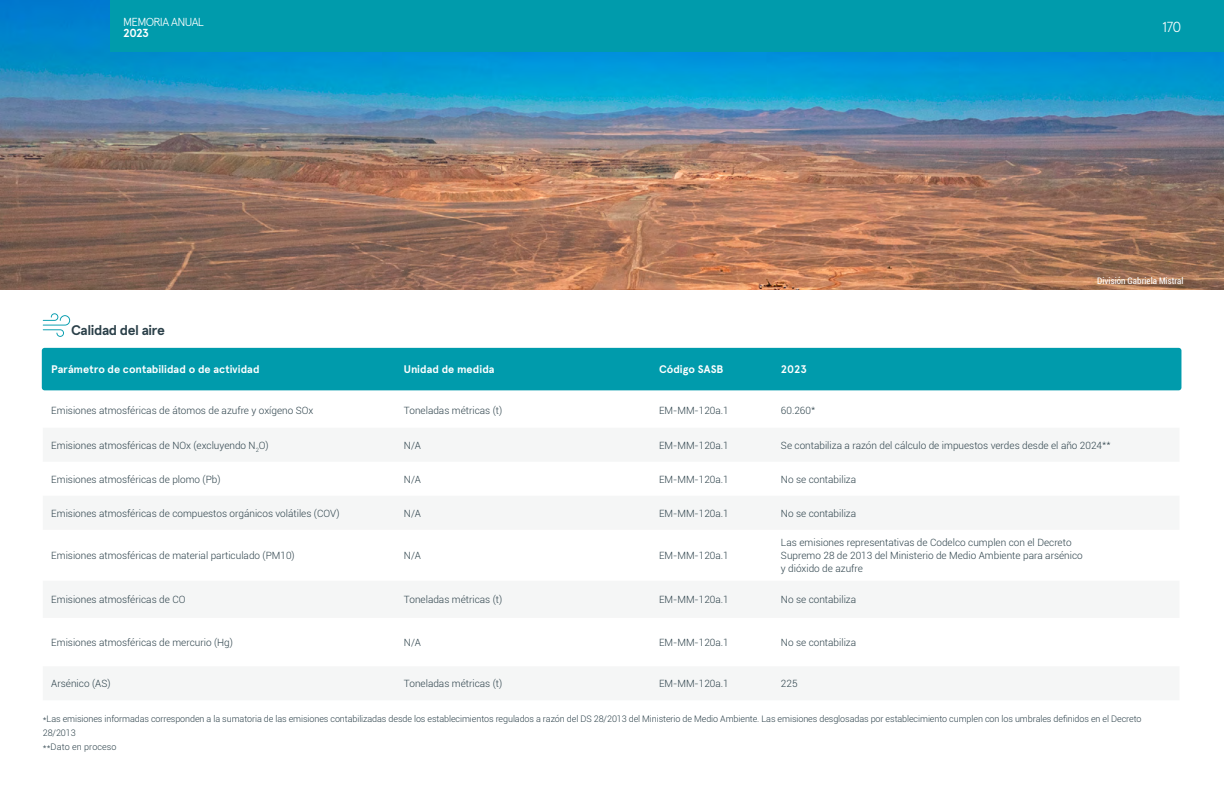
<style>
.page{position:relative;width:1224px;height:792px;background:#fff}
.page>*{position:absolute;margin:0;border:0;box-sizing:border-box;transform-origin:0 0}
.t1{font:300 14.5px "Apercu";color:#fff}
.SUBTÍTULOS{font:700 14px "Apercu";letter-spacing:-.03em;color:#2b4049}
.t2{font:300 11.6px "Apercu Pro";letter-spacing:-.055em;color:#fff}
.t3{font:700 11.6px "Apercu Pro";color:#fff}
.t4{font:700 11px "Apercu";color:#fff}
.t5{font:300 10px/13px "Roboto";color:#2b4049}
.PÁRRAFO_NORMAL{font:300 9px/14px "Roboto";letter-spacing:-.01em;color:#2b4049}
.PIE_DE_FOTO{font:condensed 9px "Roboto";letter-spacing:.005em;color:#fff}
.PÁRRAFO_NORMAL-2{font:300 9px "Roboto";letter-spacing:.01em;color:#2b4049}
</style>
<div class="page">
<div style="left:42px;top:348px;width:1139px;height:42px;background:#009bac;border-radius:3px"></div>
<img style="left:0;top:0;width:1224px;height:290px">
<svg style="left:43px;top:313px;width:27px;height:24px"></svg>
<div style="left:111px;top:0;width:1113px;height:51px;background:#009bac"></div>
<p class="t2" style="left:123px;top:13px;width:82px">MEMORIA ANUAL</p>
<p class="t3" style="left:123px;top:24px;width:27px">2023</p>
<h1 class="t1" style="left:1162px;top:19px;width:21px">170</h1>
<p class="PIE_DE_FOTO" style="left:1097px;top:274px;width:88px">División Gabriela Mistral</p>
<p class="SUBTÍTULOS" style="left:71px;top:322px;width:95px">Calidad del aire</p>
<p class="t4" style="left:51px;top:363px;width:210px">Parámetro de contabilidad o de actividad</p>
<p class="t4" style="left:404px;top:363px;width:92px">Unidad de medida</p>
<p class="t4" style="left:659px;top:363px;width:66px">Código SASB</p>
<p class="t4" style="left:781px;top:363px;width:27px">2023</p>
<p class="t5" style="left:51px;top:404px;width:264px">Emisiones atmosféricas de átomos de azufre y oxígeno SOx</p>
<p class="t5" style="left:404px;top:404px;width:100px">Toneladas métricas (t)</p>
<p class="t5" style="left:659px;top:404px;width:71px">EM-MM-120a.1</p>
<p class="t5" style="left:781px;top:404px;width:36px">60.260*</p>
<p class="t5" style="left:51px;top:438px;width:219px">Emisiones atmosféricas de NOx (excluyendo N<sub>2</sub>O)</p>
<p class="t5" style="left:404px;top:438px;width:19px">N/A</p>
<p class="t5" style="left:659px;top:438px;width:71px">EM-MM-120a.1</p>
<p class="t5" style="left:781px;top:438px;width:331px">Se contabiliza a razón del cálculo de impuestos verdes desde el año 2024**</p>
<p class="t5" style="left:51px;top:472px;width:171px">Emisiones atmosféricas de plomo (Pb)</p>
<p class="t5" style="left:404px;top:472px;width:19px">N/A</p>
<p class="t5" style="left:659px;top:472px;width:71px">EM-MM-120a.1</p>
<p class="t5" style="left:781px;top:472px;width:77px">No se contabiliza</p>
<p class="t5" style="left:51px;top:506px;width:290px">Emisiones atmosféricas de compuestos orgánicos volátiles (COV)</p>
<p class="t5" style="left:404px;top:506px;width:19px">N/A</p>
<p class="t5" style="left:659px;top:506px;width:71px">EM-MM-120a.1</p>
<p class="t5" style="left:781px;top:506px;width:77px">No se contabiliza</p>
<p class="t5" style="left:51px;top:549px;width:245px">Emisiones atmosféricas de material particulado (PM10)</p>
<p class="t5" style="left:404px;top:549px;width:19px">N/A</p>
<p class="t5" style="left:659px;top:549px;width:71px">EM-MM-120a.1</p>
<p class="t5" style="left:781px;top:536px;width:303px">Las emisiones representativas de Codelco cumplen con el Decreto<br>Supremo 28 de 2013 del Ministerio de Medio Ambiente para arsénico y dióxido de azufre</p>
<p class="t5" style="left:51px;top:593px;width:136px">Emisiones atmosféricas de CO</p>
<p class="t5" style="left:404px;top:593px;width:100px">Toneladas métricas (t)</p>
<p class="t5" style="left:659px;top:593px;width:71px">EM-MM-120a.1</p>
<p class="t5" style="left:781px;top:593px;width:77px">No se contabiliza</p>
<p class="t5" style="left:51px;top:635px;width:183px">Emisiones atmosféricas de mercurio (Hg)</p>
<p class="t5" style="left:404px;top:635px;width:19px">N/A</p>
<p class="t5" style="left:659px;top:635px;width:71px">EM-MM-120a.1</p>
<p class="t5" style="left:781px;top:635px;width:77px">No se contabiliza</p>
<p class="t5" style="left:51px;top:677px;width:61px">Arsénico (AS)</p>
<p class="t5" style="left:404px;top:677px;width:100px">Toneladas métricas (t)</p>
<p class="t5" style="left:659px;top:677px;width:71px">EM-MM-120a.1</p>
<p class="t5" style="left:781px;top:677px;width:18px">225</p>
<p class="PÁRRAFO_NORMAL" style="left:43px;top:711px;width:1100px">*Las emisiones informadas corresponden a la sumatoria de las emisiones contabilizadas desde los establecimientos regulados a razón del DS 28/2013 del Ministerio de Medio Ambiente. Las emisiones desglosadas por establecimiento cumplen con los umbrales definidos en el Decreto<br>28/2013</p>
<p class="PÁRRAFO_NORMAL-2" style="left:43px;top:740px;width:75px">**Dato en proceso</p>
</div>
